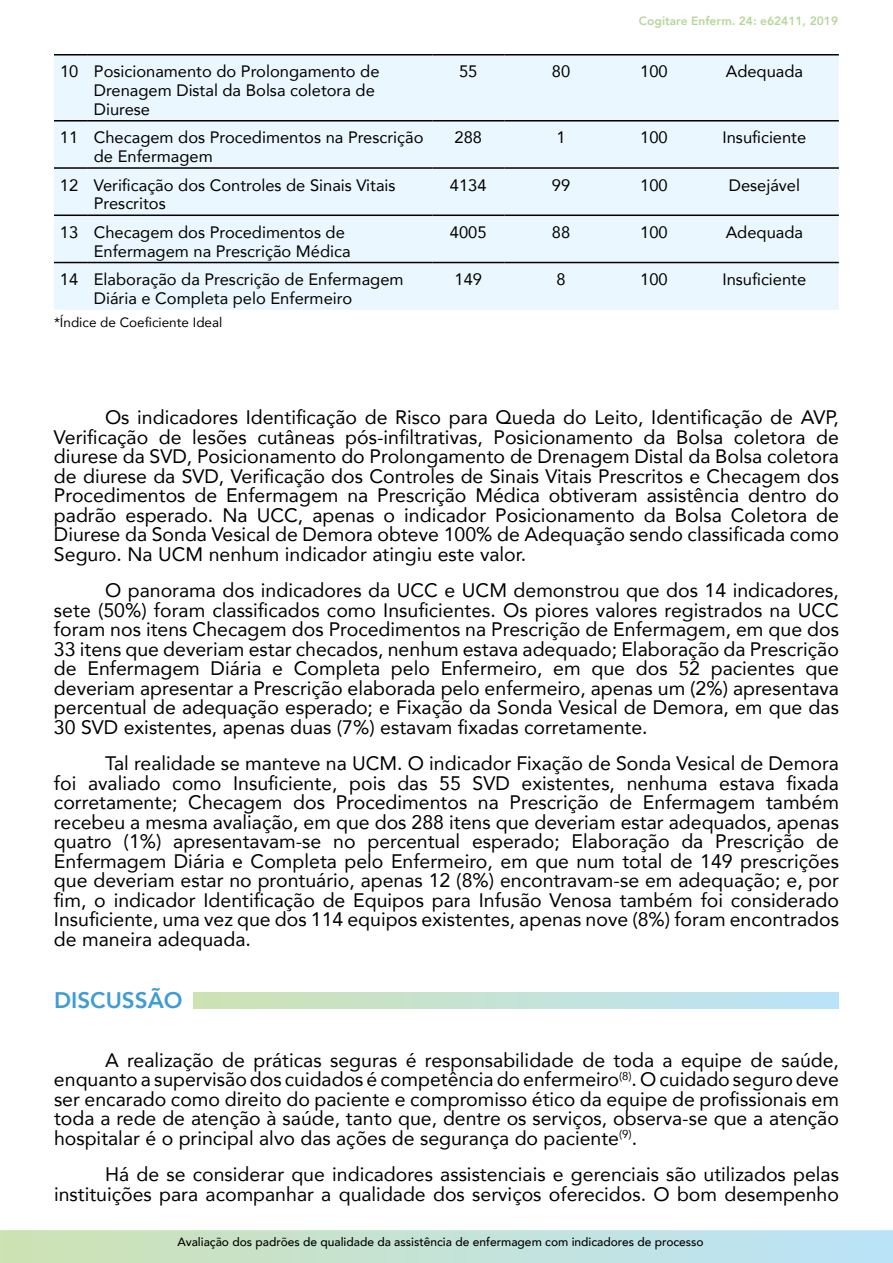
<style>
.page{position:relative;width:893px;height:1263px;background:#fff}
.page>*{position:absolute;margin:0;border:0;box-sizing:border-box;transform-origin:0 0}
.t1{font:800 22.5px "Avenir";color:#409cd4}
.t2{font:19.5px/19.5px "Avenir";color:#000;text-align:justify}
.t3{font:16.5px/18.8px "Avenir";color:#000}
.t4{font:13.5px "Avenir";color:#000}
.t5{font:500 12px "Avenir";color:#000}
.t6{font:800 12px "Avenir";color:#b7d69b}
</style>
<div class="page">
<svg style="left:0;top:1230px;width:893px;height:33px;background:#c4e2d6"></svg>
<div style="left:54px;top:56px;width:785px;height:254px;background:#eaf7fe"></div>
<hr style="left:54px;top:54px;width:34px;height:2px;background:#000">
<hr style="left:88px;top:54px;width:344px;height:2px;background:#000">
<hr style="left:432px;top:54px;width:72px;height:2px;background:#000">
<hr style="left:504px;top:54px;width:114px;height:2px;background:#000">
<hr style="left:618px;top:54px;width:72px;height:2px;background:#000">
<hr style="left:690px;top:54px;width:149px;height:2px;background:#000">
<hr style="left:54px;top:120px;width:34px;height:2px;background:#000">
<hr style="left:88px;top:120px;width:344px;height:2px;background:#000">
<hr style="left:432px;top:120px;width:72px;height:2px;background:#000">
<hr style="left:504px;top:120px;width:114px;height:2px;background:#000">
<hr style="left:618px;top:120px;width:72px;height:2px;background:#000">
<hr style="left:690px;top:120px;width:149px;height:2px;background:#000">
<hr style="left:54px;top:167px;width:34px;height:2px;background:#000">
<hr style="left:88px;top:167px;width:344px;height:2px;background:#000">
<hr style="left:432px;top:167px;width:72px;height:2px;background:#000">
<hr style="left:504px;top:167px;width:114px;height:2px;background:#000">
<hr style="left:618px;top:167px;width:72px;height:2px;background:#000">
<hr style="left:690px;top:167px;width:149px;height:2px;background:#000">
<hr style="left:54px;top:215px;width:34px;height:1px;background:#000">
<hr style="left:88px;top:215px;width:344px;height:1px;background:#000">
<hr style="left:432px;top:215px;width:72px;height:1px;background:#000">
<hr style="left:504px;top:215px;width:114px;height:1px;background:#000">
<hr style="left:618px;top:215px;width:72px;height:1px;background:#000">
<hr style="left:690px;top:215px;width:149px;height:1px;background:#000">
<hr style="left:54px;top:262px;width:34px;height:1px;background:#000">
<hr style="left:88px;top:262px;width:344px;height:1px;background:#000">
<hr style="left:432px;top:262px;width:72px;height:1px;background:#000">
<hr style="left:504px;top:262px;width:114px;height:1px;background:#000">
<hr style="left:618px;top:262px;width:72px;height:1px;background:#000">
<hr style="left:690px;top:262px;width:149px;height:1px;background:#000">
<div style="left:193px;top:992px;width:646px;height:16px;background:linear-gradient(to right,#cee2b2,#bae3fb)"></div>
<p class="t6" style="left:639px;top:12px;width:201px">Cogitare Enferm. 24: e62411, 2019</p>
<p class="t3" style="left:94px;top:62px;width:287px;text-indent:-34px">10 Posicionamento do Prolongamento de<br>Drenagem Distal da Bolsa coletora de<br>Diurese</p>
<p class="t3" style="left:459px;top:62px;width:20px">55</p>
<p class="t3" style="left:552px;top:62px;width:20px">80</p>
<p class="t3" style="left:640px;top:62px;width:29px">100</p>
<p class="t3" style="left:726px;top:62px;width:79px">Adequada</p>
<p class="t3" style="left:94px;top:128px;width:331px;text-indent:-34px">11 Checagem dos Procedimentos na Prescrição de Enfermagem</p>
<p class="t3" style="left:454px;top:128px;width:29px">288</p>
<p class="t3" style="left:557px;top:128px;width:11px">1</p>
<p class="t3" style="left:640px;top:128px;width:29px">100</p>
<p class="t3" style="left:722px;top:128px;width:85px">Insuficiente</p>
<p class="t3" style="left:94px;top:175px;width:303px;text-indent:-34px">12 Verificação dos Controles de Sinais Vitais<br>Prescritos</p>
<p class="t3" style="left:450px;top:175px;width:38px">4134</p>
<p class="t3" style="left:552px;top:175px;width:20px">99</p>
<p class="t3" style="left:640px;top:175px;width:29px">100</p>
<p class="t3" style="left:729px;top:175px;width:73px">Desejável</p>
<p class="t3" style="left:94px;top:222px;width:258px;text-indent:-34px">13 Checagem dos Procedimentos de<br>Enfermagem na Prescrição Médica</p>
<p class="t3" style="left:450px;top:222px;width:38px">4005</p>
<p class="t3" style="left:552px;top:222px;width:20px">88</p>
<p class="t3" style="left:640px;top:222px;width:29px">100</p>
<p class="t3" style="left:726px;top:222px;width:79px">Adequada</p>
<p class="t3" style="left:94px;top:269px;width:311px;text-indent:-34px">14 Elaboração da Prescrição de Enfermagem<br>Diária e Completa pelo Enfermeiro</p>
<p class="t3" style="left:454px;top:269px;width:29px">149</p>
<p class="t3" style="left:556px;top:269px;width:11px">8</p>
<p class="t3" style="left:640px;top:269px;width:29px">100</p>
<p class="t3" style="left:722px;top:269px;width:85px">Insuficiente</p>
<p class="t4" style="left:54px;top:311px;width:170px">*Índice de Coeficiente Ideal</p>
<p class="t2" style="left:54px;top:407px;width:786px;text-indent:51px">Os indicadores Identificação de Risco para Queda do Leito, Identificação de AVP, Verificação de lesões cutâneas pós-infiltrativas, Posicionamento da Bolsa coletora de diurese da SVD, Posicionamento do Prolongamento de Drenagem Distal da Bolsa coletora de diurese da SVD, Verificação dos Controles de Sinais Vitais Prescritos e Checagem dos Procedimentos de Enfermagem na Prescrição Médica obtiveram assistência dentro do padrão esperado. Na UCC, apenas o indicador Posicionamento da Bolsa Coletora de Diurese da Sonda Vesical de Demora obteve 100% de Adequação sendo classificada como Seguro. Na UCM nenhum indicador atingiu este valor.</p>
<p class="t2" style="left:54px;top:580px;width:786px;text-indent:51px">O panorama dos indicadores da UCC e UCM demonstrou que dos 14 indicadores, sete (50%) foram classificados como Insuficientes. Os piores valores registrados na UCC foram nos itens Checagem dos Procedimentos na Prescrição de Enfermagem, em que dos 33 itens que deveriam estar checados, nenhum estava adequado; Elaboração da Prescrição de Enfermagem Diária e Completa pelo Enfermeiro, em que dos 52 pacientes que deveriam apresentar a Prescrição elaborada pelo enfermeiro, apenas um (2%) apresentava percentual de adequação esperado; e Fixação da Sonda Vesical de Demora, em que das 30 SVD existentes, apenas duas (7%) estavam fixadas corretamente.</p>
<p class="t2" style="left:54px;top:753px;width:786px;text-indent:51px">Tal realidade se manteve na UCM. O indicador Fixação de Sonda Vesical de Demora foi avaliado como Insuficiente, pois das 55 SVD existentes, nenhuma estava fixada corretamente; Checagem dos Procedimentos na Prescrição de Enfermagem também recebeu a mesma avaliação, em que dos 288 itens que deveriam estar adequados, apenas quatro (1%) apresentavam-se no percentual esperado; Elaboração da Prescrição de Enfermagem Diária e Completa pelo Enfermeiro, em que num total de 149 prescrições que deveriam estar no prontuário, apenas 12 (8%) encontravam-se em adequação; e, por fim, o indicador Identificação de Equipos para Infusão Venosa também foi considerado Insuficiente, uma vez que dos 114 equipos existentes, apenas nove (8%) foram encontrados de maneira adequada.</p>
<p class="t1" style="left:54px;top:983px;width:130px">DISCUSSÃO</p>
<p class="t2" style="left:54px;top:1049px;width:786px;text-indent:51px">A realização de práticas seguras é responsabilidade de toda a equipe de saúde, enquanto a supervisão dos cuidados é competência do enfermeiro<sup>(8)</sup>. O cuidado seguro deve ser encarado como direito do paciente e compromisso ético da equipe de profissionais em toda a rede de atenção à saúde, tanto que, dentre os serviços, observa-se que a atenção hospitalar é o principal alvo das ações de segurança do paciente<sup>(9)</sup>.</p>
<p class="t2" style="left:54px;top:1164px;width:786px;text-align:right">Há de se considerar que indicadores assistenciais e gerenciais são utilizados pelas instituições para acompanhar a qualidade dos serviços oferecidos. O bom desempenho</p>
<p class="t5" style="left:178px;top:1232px;width:528px">Avaliação dos padrões de qualidade da assistência de enfermagem com indicadores de processo</p>
</div>
